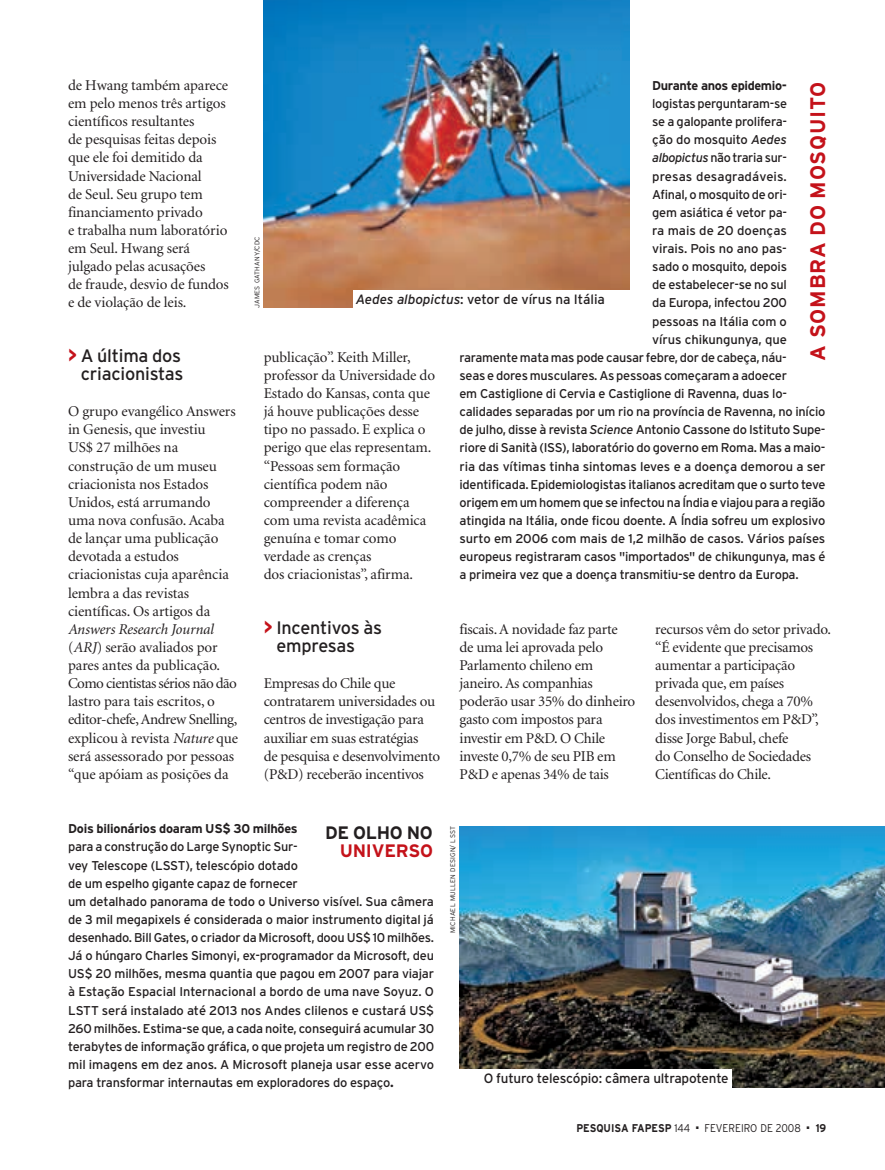
<style>
.page{position:relative;width:885px;height:1170px;background:#fff}
.page>*{position:absolute;margin:0;border:0;box-sizing:border-box;transform-origin:0 0}
.t1{font:700 21px "Interstate";letter-spacing:.035em;color:#c4121a}
.t2{font:18px/18.1px "Interstate";letter-spacing:-.015em;color:#231f20;text-align:right}
.t3{font:700 18px "Interstate";letter-spacing:-.015em;color:#231f20}
.t4{font:700 18px "Interstate";letter-spacing:-.015em;color:#c4121a}
.t5{font:15px/18.1px "Minion";letter-spacing:-.01em;color:#231f20}
.t6{font:13.5px "Interstate";letter-spacing:-.015em;color:#231f20}
.t7{font:12.75px/18.1px "Interstate";letter-spacing:-.02em;color:#231f20}
.t8{font:700 12.75px "Interstate";letter-spacing:-.02em;color:#231f20}
.t9{font:12.75px "Interstate";letter-spacing:.01em;color:#231f20}
.t10{font:12.75px "Interstate";color:#231f20}
.t11{font:700 11.25px "Interstate";color:#231f20;scale:.9 1}
.t12{font:300 11.25px "Interstate";color:#231f20;scale:.9 1}
.t13{font:300 6.75px "Interstate";letter-spacing:.025em;color:#231f20}
.s1{font-weight:700;font-size:20.25px;color:#c4121a}
.s2{font-style:italic}
.s3{font-weight:700;font-size:13.5px}
.s4{font-weight:300}
</style>
<div class="page">
<img style="left:459px;top:826px;width:425px;height:260px">
<div style="left:459px;top:1068px;width:272px;height:19px;background:#fff"></div>
<img style="left:264px;top:0;width:365px;height:307px">
<div style="left:353px;top:290px;width:277px;height:18px;background:#fff"></div>
<p class="t5" style="left:68px;top:76px;width:162px">de Hwang também aparece em pelo menos três artigos científicos resultantes<br>de pesquisas feitas depois que ele foi demitido da<br>Universidade Nacional<br>de Seul. Seu grupo tem financiamento privado<br>e trabalha num laboratório em Seul. Hwang será julgado pelas acusações<br>de fraude, desvio de fundos e de violação de leis.</p>
<h2 class="t2" style="left:68px;top:348px;width:117px"><span class="s1">&gt;</span> A última dos criacionistas</h2>
<p class="t5" style="left:68px;top:403px;width:169px">O grupo evangélico Answers in Genesis, que investiu<br>US$ 27 milhões na construção de um museu criacionista nos Estados<br>Unidos, está arrumando uma nova confusão. Acaba de lançar uma publicação devotada a estudos criacionistas cuja aparência lembra a das revistas científicas. Os artigos da</p>
<p class="t5" style="left:68px;top:620px;width:171px"><span class="s2">Answers Research Journal </span>(<span class="s2">ARJ</span>) serão avaliados por pares antes da publicação.<br>Como cientistas sérios não dão lastro para tais escritos, o editor-chefe, Andrew Snelling, explicou à revista <span class="s2">Nature</span> que será assessorado por pessoas “que apóiam as posições da</p>
<p class="t8" style="left:652px;top:81px;width:136px">Durante anos epidemio-</p>
<p class="t7" style="left:652px;top:95px;width:136px">logistas perguntaram-se</p>
<p class="t7" style="left:652px;top:114px;width:136px">se a galopante prolifera-</p>
<p class="t7" style="left:652px;top:132px;width:136px">ção do mosquito <span class="s2">Aedes</span></p>
<p class="t7" style="left:652px;top:150px;width:136px"><span class="s2">albopictus</span> não traria sur-</p>
<p class="t9" style="left:652px;top:171px;width:136px">presas desagradáveis.</p>
<p class="t7" style="left:652px;top:186px;width:136px">Afinal, o mosquito de ori-</p>
<p class="t7" style="left:652px;top:204px;width:136px">gem asiática é vetor pa-</p>
<p class="t10" style="left:652px;top:225px;width:136px">ra mais de 20 doenças</p>
<p class="t7" style="left:652px;top:240px;width:136px">virais. Pois no ano pas-</p>
<p class="t7" style="left:652px;top:259px;width:136px">sado o mosquito, depois</p>
<p class="t7" style="left:652px;top:277px;width:136px">de estabelecer-se no sul</p>
<p class="t7" style="left:652px;top:295px;width:136px">da Europa, infectou 200</p>
<p class="t7" style="left:652px;top:313px;width:136px">pessoas na Itália com o</p>
<p class="t7" style="left:652px;top:331px;width:136px">vírus chikungunya, que</p>
<p class="t7" style="left:459px;top:349px;width:329px">raramente mata mas pode causar febre, dor de cabeça, náu-</p>
<p class="t7" style="left:459px;top:367px;width:329px">seas e dores musculares. As pessoas começaram a adoecer</p>
<p class="t7" style="left:459px;top:385px;width:329px">em Castiglione di Cervia e Castiglione di Ravenna, duas lo-</p>
<p class="t7" style="left:459px;top:403px;width:367px">calidades separadas por um rio na província de Ravenna, no início</p>
<p class="t7" style="left:459px;top:422px;width:367px">de julho, disse à revista <span class="s2">Science</span> Antonio Cassone do Istituto Supe-</p>
<p class="t7" style="left:459px;top:440px;width:367px">riore di Sanità (ISS), laboratório do governo em Roma. Mas a maio-</p>
<p class="t7" style="left:459px;top:458px;width:367px">ria das vítimas tinha sintomas leves e a doença demorou a ser</p>
<p class="t7" style="left:459px;top:476px;width:367px">identificada. Epidemiologistas italianos acreditam que o surto teve</p>
<p class="t7" style="left:459px;top:494px;width:367px">origem em um homem que se infectou na Índia e viajou para a região</p>
<p class="t7" style="left:459px;top:512px;width:367px">atingida na Itália, onde ficou doente. A Índia sofreu um explosivo</p>
<p class="t7" style="left:459px;top:530px;width:367px">surto em 2006 com mais de 1,2 milhão de casos. Vários países</p>
<p class="t7" style="left:459px;top:548px;width:367px">europeus registraram casos "importados" de chikungunya, mas é</p>
<p class="t7" style="left:459px;top:567px;width:340px">a primeira vez que a doença transmitiu-se dentro da Europa.</p>
<h1 class="t1" style="left:809px;top:360px;width:280px;rotate:-90deg">A SOMBRA DO MOSQUITO</h1>
<p class="t13" style="left:254px;top:308px;width:73px;rotate:-90deg">JAMES GATHANY/CDC</p>
<p class="t6" style="left:356px;top:294px;width:250px"><span class="s2">Aedes albopictus</span>: vetor de vírus na Itália</p>
<p class="t5" style="left:264px;top:348px;width:173px">publicação”. Keith Miller, professor da Universidade do<br>Estado do Kansas, conta que já houve publicações desse tipo no passado. E explica o perigo que elas representam. “Pessoas sem formação científica podem não compreender a diferença com uma revista acadêmica genuína e tomar como verdade as crenças<br>dos criacionistas”, afirma.</p>
<h2 class="t2" style="left:276px;top:620px;width:107px;text-align:left;text-indent:-13px"><span class="s1">&gt;</span> Incentivos às empresas</h2>
<p class="t5" style="left:264px;top:674px;width:178px">Empresas do Chile que contratarem universidades ou centros de investigação para auxiliar em suas estratégias<br>de pesquisa e desenvolvimento (P&amp;D) receberão incentivos</p>
<p class="t5" style="left:459px;top:620px;width:177px">fiscais. A novidade faz parte de uma lei aprovada pelo<br>Parlamento chileno em janeiro. As companhias poderão usar 35% do dinheiro gasto com impostos para investir em P&amp;D. O Chile investe 0,7% de seu PIB em<br>P&amp;D e apenas 34% de tais</p>
<p class="t5" style="left:655px;top:620px;width:177px">recursos vêm do setor privado. “É evidente que precisamos aumentar a participação privada que, em países desenvolvidos, chega a 70% dos investimentos em P&amp;D”, disse Jorge Babul, chefe<br>do Conselho de Sociedades<br>Científicas do Chile.</p>
<p class="t8" style="left:68px;top:823px;width:231px">Dois bilionários doaram US$ 30 milhões</p>
<p class="t7" style="left:68px;top:838px;width:367px">para a construção do Large Synoptic Sur-<br>vey Telescope (LSST), telescópio dotado<br>de um espelho gigante capaz de fornecer<br>um detalhado panorama de todo o Universo visível. Sua câmera de 3 mil megapixels é considerada o maior instrumento digital já desenhado. Bill Gates, o criador da Microsoft, doou US$ 10 milhões.<br>Já o húngaro Charles Simonyi, ex-programador da Microsoft, deu US$ 20 milhões, mesma quantia que pagou em 2007 para viajar à Estação Espacial Internacional a bordo de uma nave Soyuz. O LSTT será instalado até 2013 nos Andes clilenos e custará US$ 260 milhões. Estima-se que, a cada noite, conseguirá acumular 30 terabytes de informação gráfica, o que projeta um registro de 200 mil imagens em dez anos. A Microsoft planeja usar esse acervo para transformar internautas em exploradores do espaço<span class="s3">.</span></p>
<h2 class="t3" style="left:325px;top:825px;width:109px">DE OLHO NO</h2>
<h2 class="t4" style="left:340px;top:843px;width:95px">UNIVERSO</h2>
<p class="t13" style="left:450px;top:933px;width:108px;rotate:-90deg">MICHAEL MULLEN DESIGN/ LSST</p>
<p class="t6" style="left:483px;top:1073px;width:246px">O futuro telescópio: câmera ultrapotente</p>
<p class="t11" style="left:576px;top:1123px;width:128px">PESQUISA FAPESP <span class="s4">144</span></p>
<p class="t12" style="left:696px;top:1123px;width:118px">■ FEVEREIRO DE 2008</p>
<p class="t11" style="left:806px;top:1123px;width:23px">■ 19</p>
</div>
